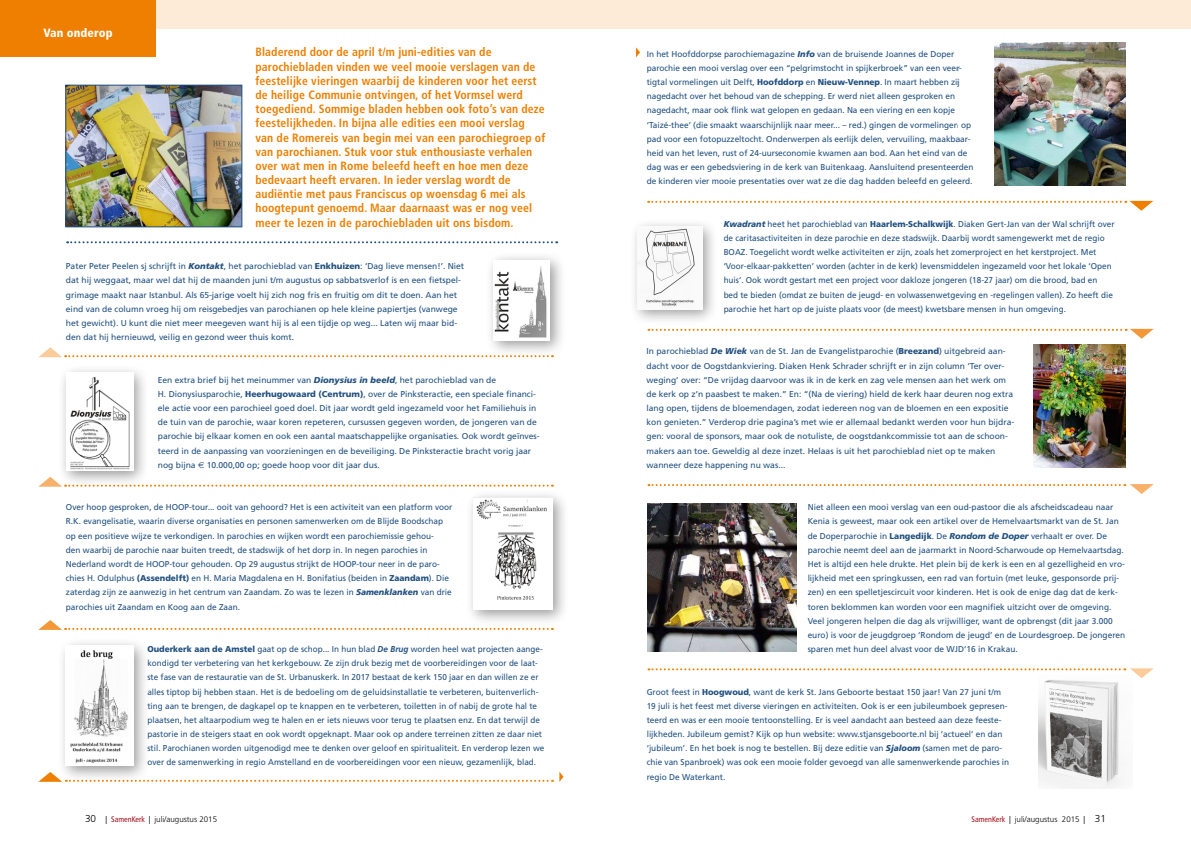
<style>
.page{position:relative;width:1191px;height:842px;background:#fff}
.page>*{position:absolute;margin:0;border:0;box-sizing:border-box;transform-origin:0 0}
.t1{font:700 condensed 12px/14.2px "Frutiger";letter-spacing:.01em;color:#ee7f00}
.t2{font:900 condensed 12px "Frutiger";letter-spacing:.01em;color:#fff}
.t3{font:8.5px/14.2px "Frutiger";color:#215080}
.t4{font:8.5px/14.2px "Frutiger";color:#215080;scale:.96 1}
.t5{font:300 8px "Frutiger";color:#000}
.s1{font-weight:900;font-style:italic}
.s2{font-weight:900}
.s3{font-family:"Euro Sans"}
.s4{font-weight:700;font-style:italic}
.s5{font-size:10px}
.s6{font-weight:400;font-stretch:condensed}
.s7{font-weight:400;font-stretch:condensed;color:#a0111c}
</style>
<div class="page">
<div style="left:0;top:0;width:1191px;height:28px;background:#feebd7"></div>
<div style="left:0;top:0;width:156px;height:57px;background:#ee7f00"></div>
<svg style="left:38px;top:772px;width:515px;height:10px"></svg>
<svg style="left:559px;top:772px;width:4px;height:10px"></svg>
<svg style="left:648px;top:484px;width:505px;height:10px"></svg>
<svg style="left:39px;top:347px;width:445px;height:10px"></svg>
<svg style="left:38px;top:477px;width:515px;height:10px"></svg>
<div style="left:57px;top:364px;width:93px;height:123px;background:#000;opacity:.4"></div>
<img style="left:66px;top:372px;width:67px;height:99px">
<div style="left:465px;top:489px;width:104px;height:137px;background:#000;opacity:.4"></div>
<img style="left:474px;top:497px;width:79px;height:112px">
<img style="left:647px;top:504px;width:149px;height:148px">
<img style="left:1033px;top:345px;width:92px;height:122px">
<img style="left:995px;top:43px;width:130px;height:143px">
<div style="left:629px;top:218px;width:89px;height:108px;background:#000;opacity:.4"></div>
<img style="left:638px;top:227px;width:64px;height:82px">
<div style="left:485px;top:251px;width:81px;height:106px;background:#000;opacity:.4"></div>
<img style="left:493px;top:260px;width:57px;height:80px">
<svg style="left:67px;top:241px;width:490px;height:2px"></svg>
<svg style="left:636px;top:47px;width:4px;height:10px"></svg>
<svg style="left:648px;top:201px;width:505px;height:10px"></svg>
<svg style="left:648px;top:329px;width:505px;height:10px"></svg>
<img style="left:68px;top:87px;width:172px;height:138px">
<div style="left:66px;top:85px;width:176px;height:142px;border:1px solid #215080"></div>
<svg style="left:38px;top:620px;width:515px;height:10px"></svg>
<div style="left:57px;top:637px;width:93px;height:145px;background:#000;opacity:.4"></div>
<img style="left:66px;top:646px;width:67px;height:120px">
<svg style="left:648px;top:668px;width:505px;height:10px"></svg>
<img style="left:1038px;top:675px;width:94px;height:113px">
<h1 class="t2" style="left:43px;top:26px;width:71px">Van onderop</h1>
<p class="t1" style="left:255px;top:45px;width:291px">Bladerend door de april t/m juni-edities van de parochiebladen vinden we veel mooie verslagen van de feestelijke vieringen waarbij de kinderen voor het eerst de heilige Communie ontvingen, of het Vormsel werd toegediend. Sommige bladen hebben ook foto’s van deze feestelijkheden. In bijna alle edities een mooi verslag van de Romereis van begin mei van een parochiegroep of van parochianen. Stuk voor stuk enthousiaste verhalen over wat men in Rome beleefd heeft en hoe men deze bedevaart heeft ervaren. In ieder verslag wordt de audiëntie met paus Franciscus op woensdag 6 mei als hoogtepunt genoemd. Maar daarnaast was er nog veel meer te lezen in de parochiebladen uit ons bisdom.</p>
<p class="t3" style="left:66px;top:259px;width:400px">Pater Peter Peelen sj schrijft in <span class="s1">Kontakt</span>, het parochieblad van <span class="s2">Enkhuizen</span>: ‘Dag lieve mensen!’. Niet dat hij weggaat, maar wel dat hij de maanden juni t/m augustus op sabbatsverlof is en een fietspel&shy;grimage maakt naar Istanbul. Als 65-jarige voelt hij zich nog fris en fruitig om dit te doen. Aan het eind van de column vroeg hij om reisgebedjes van parochianen op hele kleine papiertjes (vanwege het gewicht). U kunt die niet meer meegeven want hij is al een tijdje op weg... Laten wij maar bid&shy;den dat hij hernieuwd, veilig en gezond weer thuis komt.</p>
<p class="t3" style="left:158px;top:373px;width:383px">Een extra brief bij het meinummer van <span class="s1">Dionysius in beeld</span>, het parochieblad van de<br>H. Dionysiusparochie, <span class="s2">Heerhugowaard (Centrum)</span>, over de Pinksteractie, een speciale financi&shy;ële actie voor een parochieel goed doel. Dit jaar wordt geld ingezameld voor het Familiehuis in de tuin van de parochie, waar koren repeteren, cursussen gegeven worden, de jongeren van de parochie bij elkaar komen en ook een aantal maatschappelijke organisaties. Ook wordt geïnves&shy;teerd in de aanpassing van voorzieningen en de beveiliging. De Pinksteractie bracht vorig jaar nog bijna <span class="s3">E</span> 10.000,00 op; goede hoop voor dit jaar dus.</p>
<p class="t3" style="left:66px;top:500px;width:388px">Over hoop gesproken, de HOOP-tour... ooit van gehoord? Het is een activiteit van een platform voor R.K. evangelisatie, waarin diverse organisaties en personen samenwerken om de Blijde Boodschap op een positieve wijze te verkondigen. In parochies en wijken wordt een parochiemissie gehou-<br>den waarbij de parochie naar buiten treedt, de stadswijk of het dorp in. In negen parochies in Nederland wordt de HOOP-tour gehouden. Op 29 augustus strijkt de HOOP-tour neer in de paro&shy;chies H. Odulphus <span class="s2">(Assendelft)</span> en H. Maria Magdalena en H. Bonifatius (beiden in <span class="s2">Zaandam</span>). Die zaterdag zijn ze aanwezig in het centrum van Zaandam. Zo was te lezen in <span class="s1">Samenklanken</span> van drie parochies uit Zaandam en Koog aan de Zaan.</p>
<p class="t4" style="left:147px;top:642px;width:415px"><span class="s2">Ouderkerk aan de Amstel</span> gaat op de schop... In hun blad <span class="s4">De Brug</span> worden heel wat projecten aange&shy;kondigd ter verbetering van het kerkgebouw. Ze zijn druk bezig met de voorbereidingen voor de laat&shy;ste fase van de restauratie van de St. Urbanuskerk. In 2017 bestaat de kerk 150 jaar en dan willen ze er alles tiptop bij hebben staan. Het is de bedoeling om de geluidsinstallatie te verbeteren, buitenverlich&shy;ting aan te brengen, de dagkapel op te knappen en te verbeteren, toiletten in of nabij de grote hal te plaatsen, het altaarpodium weg te halen en er iets nieuws voor terug te plaatsen enz. En dat terwijl de pastorie in de steigers staat en ook wordt opgeknapt. Maar ook op andere terreinen zitten ze daar niet stil. Parochianen worden uitgenodigd mee te denken over geloof en spiritualiteit. En verderop lezen we over de samenwerking in regio Amstelland en de voorbereidingen voor een nieuw, gezamenlijk, blad.</p>
<p class="t3" style="left:646px;top:47px;width:328px">In het Hoofddorpse parochiemagazine <span class="s1">Info</span> van de bruisende Joannes de Doper parochie een mooi verslag over een “pelgrimstocht in spijkerbroek” van een veer&shy;tigtal vormelingen uit Delft, <span class="s2">Hoofddorp</span> en <span class="s2">Nieuw-Vennep</span>. In maart hebben zij nagedacht over het behoud van de schepping. Er werd niet alleen gesproken en nagedacht, maar ook flink wat gelopen en gedaan. Na een viering en een kopje ‘Taizé-thee’ (die smaakt waarschijnlijk naar meer... – red.) gingen de vormelingen op pad voor een fotopuzzeltocht. Onderwerpen als eerlijk delen, vervuiling, maakbaar&shy;heid van het leven, rust of 24-uurseconomie kwamen aan bod. Aan het eind van de dag was er een gebedsviering in de kerk van Buitenkaag. Aansluitend presenteerden de kinderen vier mooie presentaties over wat ze die dag hadden beleefd en geleerd.</p>
<p class="t4" style="left:723px;top:217px;width:408px"><span class="s1">Kwadrant</span> heet het parochieblad van <span class="s2">Haarlem-Schalkwijk</span>. Diaken Gert-Jan van der Wal schrijft over de caritasactiviteiten in deze parochie en deze stadswijk. Daarbij wordt samengewerkt met de regio BOAZ. Toegelicht wordt welke activiteiten er zijn, zoals het zomerproject en het kerstproject. Met ‘Voor-elkaar-pakketten’ worden (achter in de kerk) levensmiddelen ingezameld voor het lokale ‘Open huis’. Ook wordt gestart met een project voor dakloze jongeren (18-27 jaar) om die brood, bad en<br>bed te bieden (omdat ze buiten de jeugd- en volwassenwetgeving en -regelingen vallen). Zo heeft die parochie het hart op de juiste plaats voor (de meest) kwetsbare mensen in hun omgeving.</p>
<p class="t3" style="left:646px;top:344px;width:369px">In parochieblad <span class="s1">De Wiek</span> van de St. Jan de Evangelistparochie (<span class="s2">Breezand</span>) uitgebreid aan&shy;dacht voor de Oogstdankviering. Diaken Henk Schrader schrijft er in zijn column ‘Ter over&shy;weging’ over: “De vrijdag daarvoor was ik in de kerk en zag vele mensen aan het werk om de kerk op z’n paasbest te maken.” En: “(Na de viering) hield de kerk haar deuren nog extra lang open, tijdens de bloemendagen, zodat iedereen nog van de bloemen en een expositie kon genieten.” Verderop drie pagina’s met wie er allemaal bedankt werden voor hun bijdra&shy;gen: vooral de sponsors, maar ook de notuliste, de oogstdankcommissie tot aan de schoon&shy;makers aan toe. Geweldig al deze inzet. Helaas is uit het parochieblad niet op te maken wanneer deze happening nu was...</p>
<p class="t3" style="left:807px;top:500px;width:319px">Niet alleen een mooi verslag van een oud-pastoor die als afscheidscadeau naar Kenia is geweest, maar ook een artikel over de Hemelvaartsmarkt van de St. Jan de Doperparochie in <span class="s2">Langedijk</span>. De <span class="s1">Rondom de Doper</span> verhaalt er over. De parochie neemt deel aan de jaarmarkt in Noord-Scharwoude op Hemelvaartsdag.<br>Het is altijd een hele drukte. Het plein bij de kerk is een en al gezelligheid en vro&shy;lijkheid met een springkussen, een rad van fortuin (met leuke, gesponsorde prij&shy;zen) en een spelletjescircuit voor kinderen. Het is ook de enige dag dat de kerk&shy;toren beklommen kan worden voor een magnifiek uitzicht over de omgeving.<br>Veel jongeren helpen die dag als vrijwilliger, want de opbrengst (dit jaar 3.000 euro) is voor de jeugdgroep ‘Rondom de jeugd’ en de Lourdesgroep. De jongeren sparen met hun deel alvast voor de WJD’16 in Krakau.</p>
<p class="t3" style="left:646px;top:684px;width:364px">Groot feest in <span class="s2">Hoogwoud</span>, want de kerk St. Jans Geboorte bestaat 150 jaar! Van 27 juni t/m 19 juli is het feest met diverse vieringen en activiteiten. Ook is er een jubileumboek gepresen&shy;teerd en was er een mooie tentoonstelling. Er is veel aandacht aan besteed aan deze feeste&shy;lijkheden. Jubileum gemist? Kijk op hun website: www.stjansgeboorte.nl bij ‘actueel’ en dan ‘jubileum’. En het boek is nog te bestellen. Bij deze editie van <span class="s1">Sjaloom</span> (samen met de paro&shy;chie van Spanbroek) was ook een mooie folder gevoegd van alle samenwerkende parochies in regio De Waterkant.</p>
<p class="t5" style="left:85px;top:815px;width:134px"><span class="s5">30</span> <span class="s6">|</span> <span class="s7">SamenKerk</span> <span class="s6">|</span> juli/augustus 2015</p>
<p class="t5" style="left:971px;top:815px;width:136px"><span class="s7">SamenKerk</span> <span class="s6">|</span> juli/augustus 2015 <span class="s6">|</span> <span class="s5">31</span></p>
</div>
